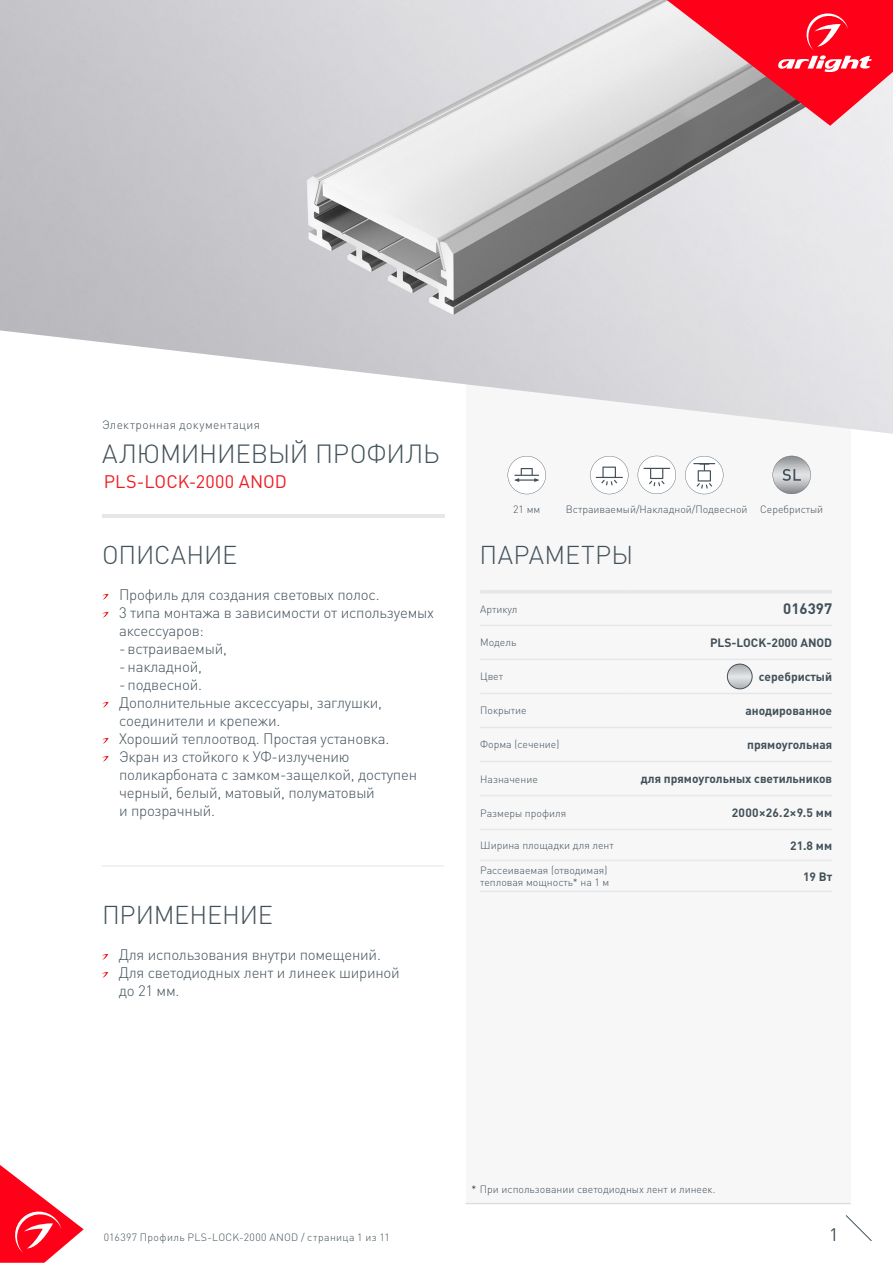
<style>
.page{position:relative;width:893px;height:1263px;background:#fff}
.page>*{position:absolute;margin:0;border:0;box-sizing:border-box;transform-origin:0 0}
.t1{font:300 25.95px "DIN Pro";letter-spacing:-.01em;color:#425159}
.t2{font:300 25.5px "DIN Pro";letter-spacing:-.005em;color:#425159}
.t3{font:300 25.5px "DIN Pro";letter-spacing:.015em;color:#425159}
.t4{font:18px "DIN Pro";letter-spacing:.005em;color:#ee1d23}
.t5{font:18px "DIN Pro";color:#425159}
.t6{font:300 15px/18px "DIN Pro";letter-spacing:-.015em;color:#425159}
.t7{font:700 15px "DIN Pro";color:#425159}
.t8{font:700 12px "DIN Pro";color:#425159}
.t9{font:300 12px "DIN Pro";letter-spacing:.03em;color:#425159}
.t10{font:300 10.5px/12.6px "DIN Pro";color:#425159}
.t11{font:300 10.5px "DIN Pro";letter-spacing:.035em;color:#425159}
.s1{color:#231f20}
</style>
<div class="page">
<svg style="left:0;top:1165px;width:84px;height:98px"></svg>
<svg style="left:845px;top:1215px;width:27px;height:26px"></svg>
<div style="left:466px;top:250px;width:384px;height:954px;background:#f7f7f8"></div>
<svg style="left:508px;top:456px;width:38px;height:38px"></svg>
<img style="left:0;top:0;width:893px;height:434px">
<hr style="left:102px;top:514px;width:342px;height:3px;background:#e6e7e9">
<svg style="left:102px;top:594px;width:7px;height:6px"></svg>
<svg style="left:102px;top:612px;width:7px;height:6px"></svg>
<svg style="left:102px;top:702px;width:7px;height:6px"></svg>
<svg style="left:102px;top:738px;width:7px;height:6px"></svg>
<svg style="left:102px;top:756px;width:7px;height:6px"></svg>
<svg style="left:102px;top:954px;width:6px;height:6px"></svg>
<svg style="left:102px;top:972px;width:6px;height:6px"></svg>
<hr style="left:102px;top:865px;width:342px;height:1px;background:#e6e7e9">
<hr style="left:480px;top:590px;width:148px;height:4px;background:#e6e7e9">
<hr style="left:628px;top:590px;width:204px;height:4px;background:#e6e7e9">
<hr style="left:480px;top:625px;width:148px;height:1px;background:#e6e7e9">
<hr style="left:628px;top:625px;width:204px;height:1px;background:#e6e7e9">
<hr style="left:480px;top:659px;width:148px;height:1px;background:#e6e7e9">
<hr style="left:628px;top:659px;width:204px;height:1px;background:#e6e7e9">
<hr style="left:480px;top:693px;width:148px;height:1px;background:#e6e7e9">
<hr style="left:628px;top:693px;width:204px;height:1px;background:#e6e7e9">
<hr style="left:480px;top:727px;width:148px;height:1px;background:#e6e7e9">
<hr style="left:628px;top:727px;width:204px;height:1px;background:#e6e7e9">
<hr style="left:480px;top:761px;width:148px;height:1px;background:#e6e7e9">
<hr style="left:628px;top:761px;width:204px;height:1px;background:#e6e7e9">
<hr style="left:480px;top:795px;width:148px;height:1px;background:#e6e7e9">
<hr style="left:628px;top:795px;width:204px;height:1px;background:#e6e7e9">
<hr style="left:480px;top:829px;width:148px;height:1px;background:#e6e7e9">
<hr style="left:628px;top:829px;width:204px;height:1px;background:#e6e7e9">
<hr style="left:480px;top:860px;width:148px;height:1px;background:#e6e7e9">
<hr style="left:628px;top:860px;width:204px;height:1px;background:#e6e7e9">
<hr style="left:480px;top:891px;width:148px;height:1px;background:#e6e7e9">
<hr style="left:628px;top:891px;width:204px;height:1px;background:#e6e7e9">
<svg style="left:667px;top:0;width:226px;height:126px;background:#e25765"></svg>
<svg style="left:727px;top:664px;width:25px;height:25px"></svg>
<div style="left:727px;top:664px;width:25px;height:25px;border:1px solid #425159;border-radius:50%"></div>
<svg style="left:773px;top:456px;width:38px;height:38px"></svg>
<hr style="left:466px;top:1203px;width:384px;height:1px;background:#dcdddf">
<svg style="left:638px;top:456px;width:38px;height:38px"></svg>
<svg style="left:590px;top:456px;width:38px;height:38px"></svg>
<svg style="left:685px;top:456px;width:38px;height:38px"></svg>
<p class="t9" style="left:102px;top:417px;width:160px">Электронная документация</p>
<p class="t1" style="left:102px;top:436px;width:339px">АЛЮМИНИЕВЫЙ ПРОФИЛЬ</p>
<p class="t4" style="left:104px;top:470px;width:185px">PLS-LOCK-2000 ANOD</p>
<p class="t10" style="left:513px;top:502px;width:29px">21 мм</p>
<p class="t10" style="left:566px;top:502px;width:183px">Встраиваемый/Накладной/Подвесной</p>
<p class="t10" style="left:760px;top:502px;width:65px">Серебристый</p>
<p class="t2" style="left:102px;top:537px;width:137px">ОПИСАНИЕ</p>
<p class="t3" style="left:479px;top:537px;width:155px">ПАРАМЕТРЫ</p>
<p class="t6" style="left:119px;top:584px;width:262px">Профиль для создания световых полос.</p>
<p class="t6" style="left:119px;top:602px;width:316px">3 типа монтажа в зависимости от используемых аксессуаров:</p>
<p class="t6" style="left:119px;top:638px;width:109px">- встраиваемый,</p>
<p class="t6" style="left:119px;top:656px;width:84px">- накладной,</p>
<p class="t6" style="left:119px;top:674px;width:84px">- подвесной.</p>
<p class="t6" style="left:119px;top:692px;width:264px">Дополнительные аксессуары, заглушки, соединители и крепежи.</p>
<p class="t6" style="left:119px;top:728px;width:272px">Хороший теплоотвод. Простая установка.</p>
<p class="t6" style="left:119px;top:746px;width:300px">Экран из стойкого к УФ-излучению поликарбоната с замком-защелкой, доступен черный, белый, матовый, полуматовый<br>и прозрачный.</p>
<p class="t10" style="left:480px;top:602px;width:39px">Артикул</p>
<p class="t7" style="left:783px;top:599px;width:50px">016397</p>
<p class="t10" style="left:480px;top:636px;width:38px">Модель</p>
<p class="t8" style="left:710px;top:634px;width:124px">PLS-LOCK-2000 ANOD</p>
<p class="t10" style="left:480px;top:670px;width:24px">Цвет</p>
<p class="t8" style="left:759px;top:668px;width:75px">серебристый</p>
<p class="t10" style="left:480px;top:704px;width:48px">Покрытие</p>
<p class="t8" style="left:745px;top:702px;width:88px">анодированное</p>
<p class="t10" style="left:480px;top:738px;width:81px">Форма (сечение)</p>
<p class="t8" style="left:747px;top:736px;width:86px">прямоугольная</p>
<p class="t10" style="left:480px;top:772px;width:59px">Назначение</p>
<p class="t8" style="left:641px;top:770px;width:193px">для прямоугольных светильников</p>
<p class="t10" style="left:480px;top:806px;width:87px">Размеры профиля</p>
<p class="t8" style="left:732px;top:805px;width:102px">2000×26.2×9.5 мм</p>
<p class="t10" style="left:480px;top:838px;width:135px">Ширина площадки для лент</p>
<p class="t8" style="left:790px;top:837px;width:43px">21.8 мм</p>
<p class="t10" style="left:480px;top:863px;width:131px">Рассеиваемая (отводимая) тепловая мощность* на 1 м</p>
<p class="t8" style="left:803px;top:868px;width:31px">19 Вт</p>
<p class="t2" style="left:102px;top:897px;width:172px">ПРИМЕНЕНИЕ</p>
<p class="t6" style="left:119px;top:944px;width:264px">Для использования внутри помещений.</p>
<p class="t6" style="left:119px;top:962px;width:283px">Для светодиодных лент и линеек шириной до 21 мм.</p>
<p class="t10" style="left:471px;top:1183px;width:246px"><span class="s1">*</span> При использовании светодиодных лент и линеек.</p>
<p class="t11" style="left:104px;top:1230px;width:287px">016397 Профиль PLS-LOCK-2000 ANOD / страница 1 из 11</p>
<p class="t5" style="left:829px;top:1222px;width:11px">1</p>
</div>
